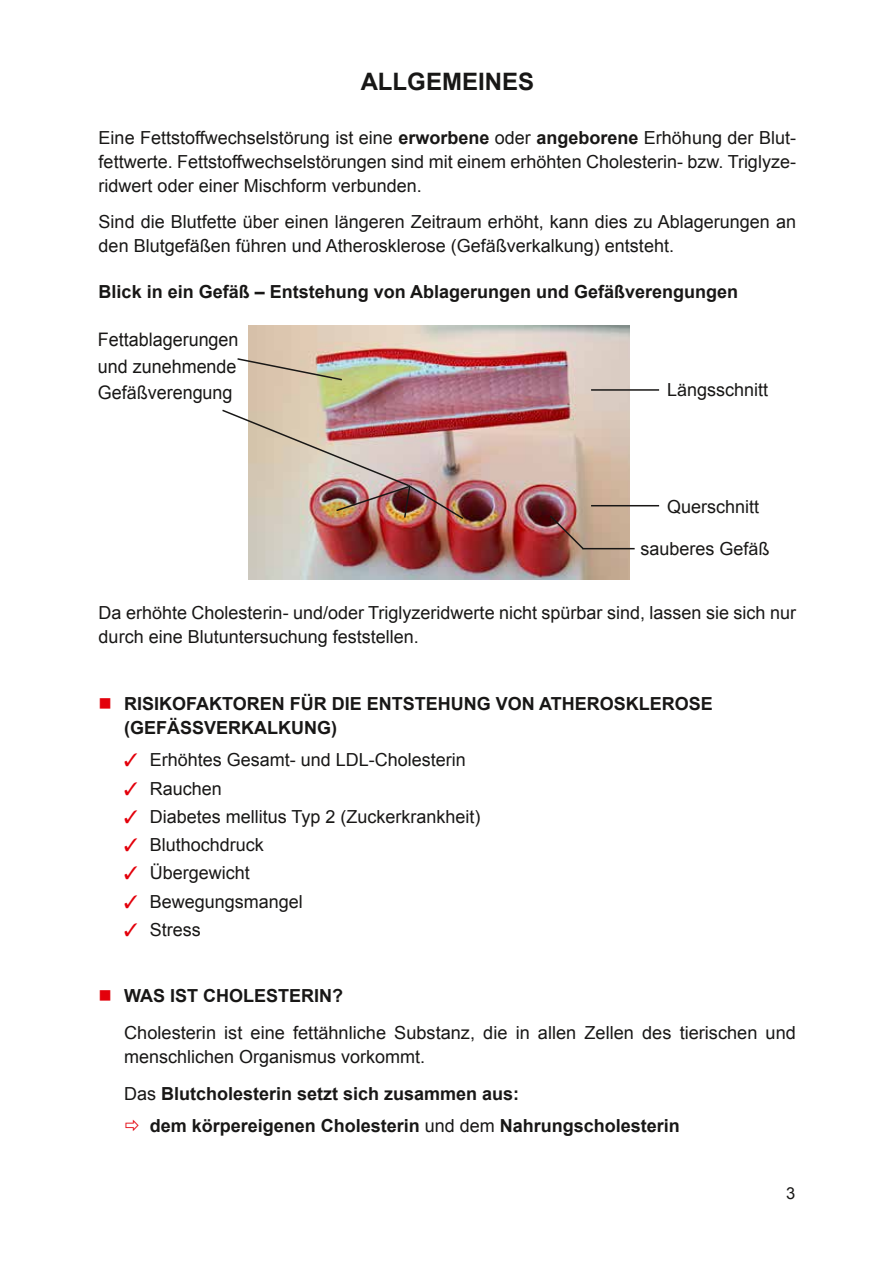
<style>
.page{position:relative;width:893px;height:1263px;background:#fff}
.page>*{position:absolute;margin:0;border:0;box-sizing:border-box;transform-origin:0 0}
.t1{font:700 24px "Arial PVA";color:#181716}
.t2{font:18.6px/26.4px "Arial PVA";color:#181716;text-align:justify;scale:.96 1}
.t3{font:18px/24px "Arial PVA";color:#181716}
.t4{font:700 18px/24px "Arial PVA";color:#181716}
.t5{font:16.5px "Arial PVA";color:#181716}
.s1{font-weight:700}
.s2{font-family:"Arial"}
.s3{color:#e3000b}
.s4{font-weight:400}
</style>
<div class="page">
<img style="left:248px;top:325px;width:382px;height:255px">
<hr style="left:591px;top:389px;width:68px;height:2px;background:#181716">
<hr style="left:591px;top:505px;width:68px;height:1px;background:#181716">
<hr style="left:583px;top:548px;width:52px;height:1px;background:#181716">
<svg style="left:548px;top:514px;width:37px;height:37px"></svg>
<svg style="left:237px;top:357px;width:107px;height:24px;background:#cab9a6"></svg>
<img style="left:222px;top:408px;width:243px;height:112px">
<h1 class="t1" style="left:361px;top:65px;width:175px">ALLGEMEINES</h1>
<p class="t3" style="left:99px;top:125px;width:699px;text-align:justify">Eine Fettstoffwechselstörung ist eine <span class="s1">erworbene</span> oder <span class="s1">angeborene</span> Erhöhung der Blut&shy;fettwerte. Fettstoffwechselstörungen sind mit einem erhöhten Cholesterin- bzw. Triglyze&shy;ridwert oder einer Mischform verbunden.</p>
<p class="t3" style="left:99px;top:210px;width:699px">Sind die Blutfette über einen längeren Zeitraum erhöht, kann dies zu Ablagerungen an den Blutgefäßen führen und Atherosklerose (Gefäßverkalkung) entsteht.</p>
<p class="t4" style="left:99px;top:279px;width:641px">Blick in ein Gefäß <span class="s2">‒</span> Entstehung von Ablagerungen und Gefäßverengungen</p>
<p class="t2" style="left:98px;top:326px;width:148px">Fettablagerungen und zunehmende Gefäßverengung</p>
<p class="t3" style="left:667px;top:377px;width:103px">Längsschnitt</p>
<p class="t3" style="left:667px;top:495px;width:94px">Querschnitt</p>
<p class="t3" style="left:640px;top:536px;width:131px">sauberes Gefäß</p>
<p class="t3" style="left:99px;top:601px;width:699px">Da erhöhte Cholesterin- und/oder Triglyzeridwerte nicht spürbar sind, lassen sie sich nur durch eine Blutuntersuchung feststellen.</p>
<p class="t4" style="left:124px;top:692px;width:590px">RISIKOFAKTOREN FÜR DIE ENTSTEHUNG VON ATHEROSKLEROSE (GEFÄSSVERKALKUNG)</p>
<p class="t3" style="left:124px;top:748px;width:343px"><span class="s3">✓</span> Erhöhtes Gesamt- und LDL-Cholesterin</p>
<p class="t3" style="left:124px;top:776px;width:99px"><span class="s3">✓</span> Rauchen</p>
<p class="t3" style="left:124px;top:804px;width:358px"><span class="s3">✓</span> Diabetes mellitus Typ 2 (Zuckerkrankheit)</p>
<p class="t3" style="left:124px;top:833px;width:141px"><span class="s3">✓</span> Bluthochdruck</p>
<p class="t3" style="left:124px;top:861px;width:127px"><span class="s3">✓</span> Übergewicht</p>
<p class="t3" style="left:124px;top:889px;width:180px"><span class="s3">✓</span> Bewegungsmangel</p>
<p class="t3" style="left:124px;top:917px;width:78px"><span class="s3">✓</span> Stress</p>
<p class="t4" style="left:124px;top:984px;width:221px">WAS IST CHOLESTERIN?</p>
<p class="t3" style="left:124px;top:1021px;width:673px">Cholesterin ist eine fettähnliche Substanz, die in allen Zellen des tierischen und menschlichen Organismus vorkommt.</p>
<p class="t4" style="left:150px;top:1077px;width:532px;line-height:32.5px;text-indent:-26px"><span class="s4">Das</span> Blutcholesterin setzt sich zusammen aus:<br>dem körpereigenen Cholesterin <span class="s4">und dem</span> Nahrungscholesterin</p>
<p class="t5" style="left:786px;top:1182px;width:11px">3</p>
</div>
